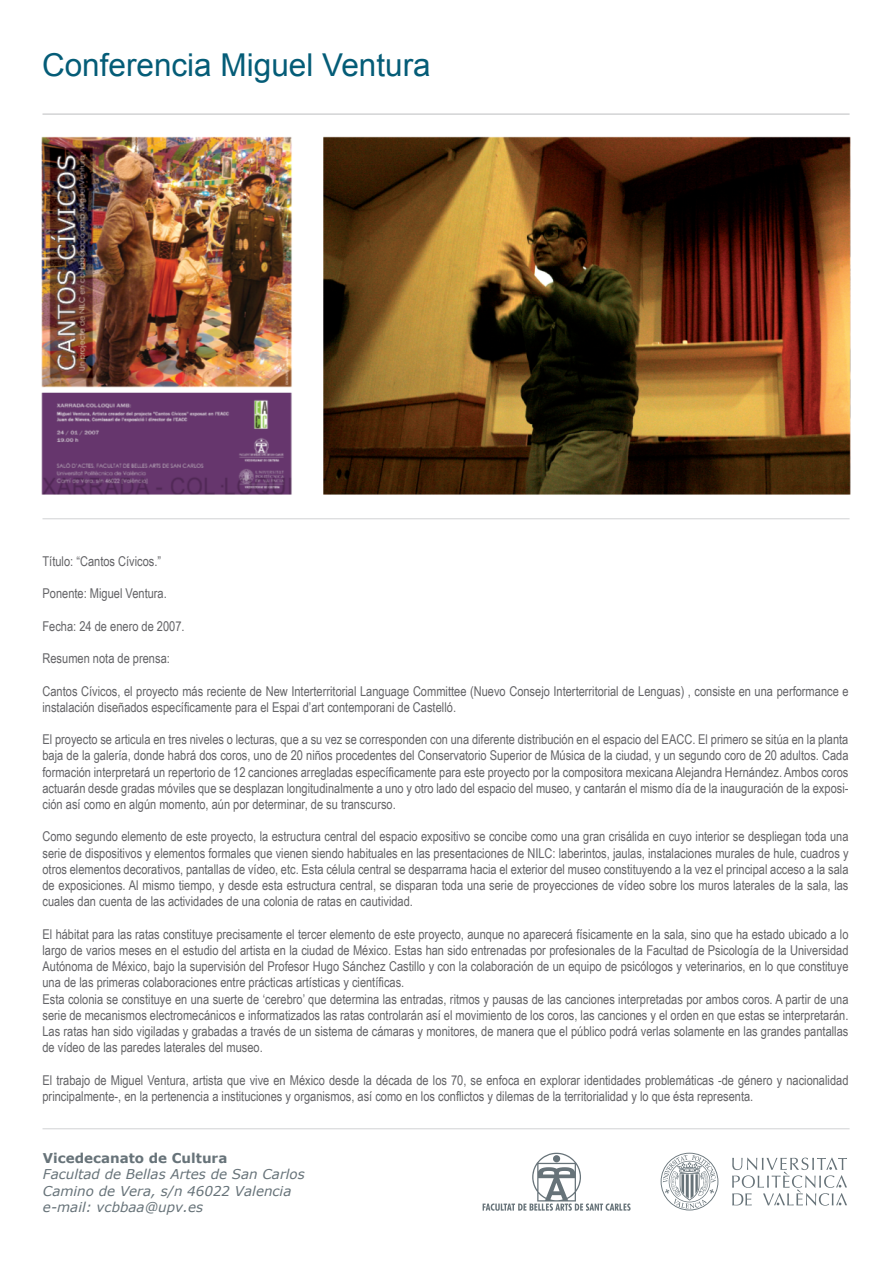
<style>
.page{position:relative;width:893px;height:1263px;background:#fff}
.page>*{position:absolute;margin:0;border:0;box-sizing:border-box;transform-origin:0 0}
.t1{font:31.5px "Arial";color:#045c77}
.t2{font:13.5px/16.2px "Arial Narrow";color:#636366}
.t3{font:italic 13.5px/16.2px "Verdana";color:#677379}
.t4{font:700 13.5px "Verdana";color:#677379}
</style>
<div class="page">
<hr style="left:43px;top:114px;width:807px;height:1px;background:#bcbdc0">
<hr style="left:43px;top:518px;width:807px;height:1px;background:#d1d2d4">
<hr style="left:43px;top:1128px;width:807px;height:1px;background:#d1d2d4">
<svg style="left:732px;top:1157px;width:115px;height:49px"></svg>
<svg style="left:661px;top:1153px;width:57px;height:57px"></svg>
<svg style="left:483px;top:1153px;width:148px;height:58px"></svg>
<img style="left:41px;top:136px;width:810px;height:359px">
<h1 class="t1" style="left:42px;top:45px;width:390px">Conferencia Miguel Ventura</h1>
<p class="t2" style="left:43px;top:553px;width:120px">Título: “Cantos Cívicos.”</p>
<p class="t2" style="left:43px;top:585px;width:126px">Ponente: Miguel Ventura.</p>
<p class="t2" style="left:43px;top:617px;width:144px">Fecha: 24 de enero de 2007.</p>
<p class="t2" style="left:43px;top:650px;width:129px">Resumen nota de prensa:</p>
<p class="t2" style="left:43px;top:682px;width:808px">Cantos Cívicos, el proyecto más reciente de New Interterritorial Language Committee (Nuevo Consejo Interterritorial de Lenguas) , consiste en una performance e instalación diseñados específicamente para el Espai d’art contemporani de Castelló.</p>
<p class="t2" style="left:43px;top:731px;width:808px;text-align:justify">El proyecto se articula en tres niveles o lecturas, que a su vez se corresponden con una diferente distribución en el espacio del EACC. El primero se sitúa en la planta baja de la galería, donde habrá dos coros, uno de 20 niños procedentes del Conservatorio Superior de Música de la ciudad, y un segundo coro de 20 adultos. Cada formación interpretará un repertorio de 12 canciones arregladas específicamente para este proyecto por la compositora mexicana Alejandra Hernández. Ambos coros actuarán desde gradas móviles que se desplazan longitudinalmente a uno y otro lado del espacio del museo, y cantarán el mismo día de la inauguración de la exposi&shy;ción así como en algún momento, aún por determinar, de su transcurso.</p>
<p class="t2" style="left:43px;top:828px;width:808px;text-align:justify">Como segundo elemento de este proyecto, la estructura central del espacio expositivo se concibe como una gran crisálida en cuyo interior se despliegan toda una serie de dispositivos y elementos formales que vienen siendo habituales en las presentaciones de NILC: laberintos, jaulas, instalaciones murales de hule, cuadros y otros elementos decorativos, pantallas de vídeo, etc. Esta célula central se desparrama hacia el exterior del museo constituyendo a la vez el principal acceso a la sala de exposiciones. Al mismo tiempo, y desde esta estructura central, se disparan toda una serie de proyecciones de vídeo sobre los muros laterales de la sala, las cuales dan cuenta de las actividades de una colonia de ratas en cautividad.</p>
<p class="t2" style="left:43px;top:925px;width:807px">El hábitat para las ratas constituye precisamente el tercer elemento de este proyecto, aunque no aparecerá físicamente en la sala, sino que ha estado ubicado a lo largo de varios meses en el estudio del artista en la ciudad de México. Estas han sido entrenadas por profesionales de la Facultad de Psicología de la Universidad Autónoma de México, bajo la supervisión del Profesor Hugo Sánchez Castillo y con la colaboración de un equipo de psicólogos y veterinarios, en lo que constituye una de las primeras colaboraciones entre prácticas artísticas y científicas.<br>Esta colonia se constituye en una suerte de ‘cerebro’ que determina las entradas, ritmos y pausas de las canciones interpretadas por ambos coros. A partir de una serie de mecanismos electromecánicos e informatizados las ratas controlarán así el movimiento de los coros, las canciones y el orden en que estas se interpretarán.<br>Las ratas han sido vigiladas y grabadas a través de un sistema de cámaras y monitores, de manera que el público podrá verlas solamente en las grandes pantallas de vídeo de las paredes laterales del museo.</p>
<p class="t2" style="left:43px;top:1071px;width:807px">El trabajo de Miguel Ventura, artista que vive en México desde la década de los 70, se enfoca en explorar identidades problemáticas -de género y nacionalidad principalmente-, en la pertenencia a instituciones y organismos, así como en los conflictos y dilemas de la territorialidad y lo que ésta representa.</p>
<p class="t4" style="left:43px;top:1150px;width:186px">Vicedecanato de Cultura</p>
<p class="t3" style="left:43px;top:1166px;width:263px">Facultad de Bellas Artes de San Carlos<br>Camino de Vera, s/n 46022 Valencia e-mail: vcbbaa@upv.es</p>
</div>
